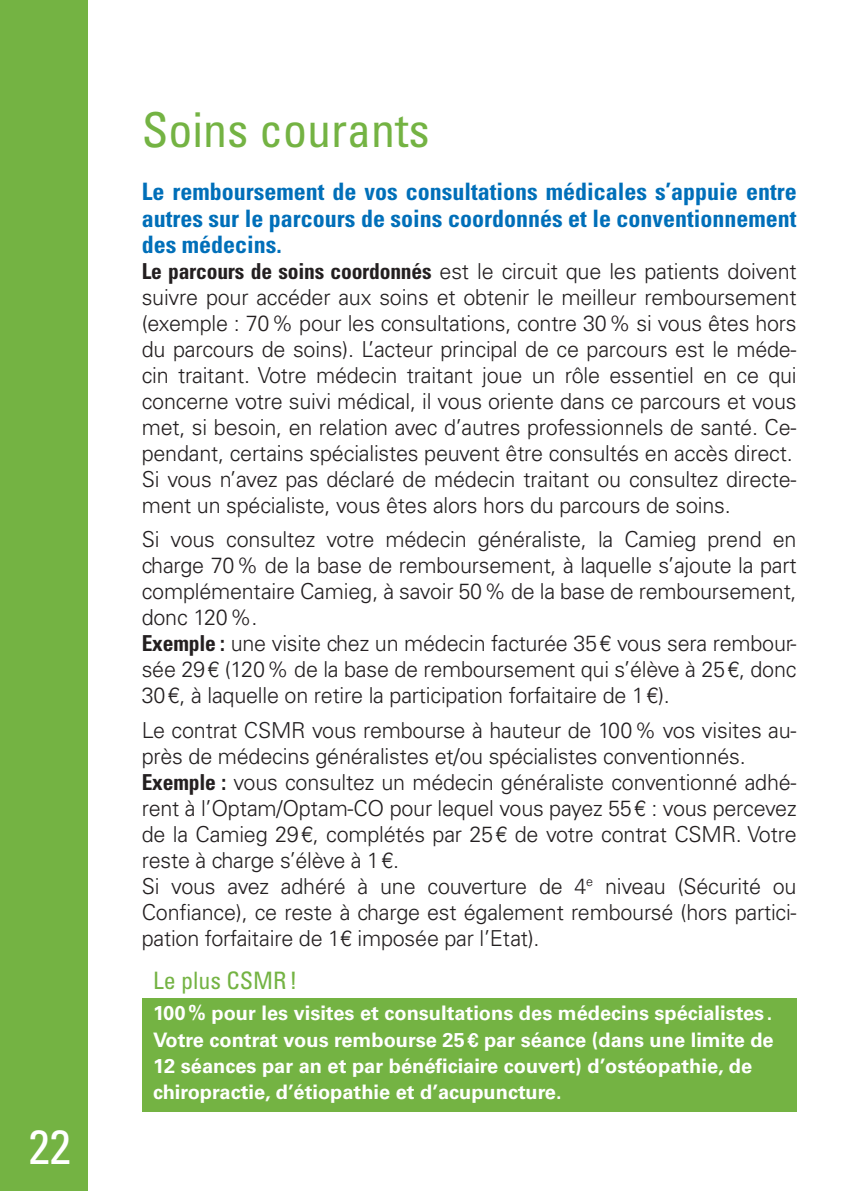
<style>
.page{position:relative;width:842px;height:1191px;background:#fff}
.page>*{position:absolute;margin:0;border:0;box-sizing:border-box;transform-origin:0 0}
.titre_paragraphe{font:condensed 48px "Univers LT Std";color:#74b343}
.t1{font:condensed 48px "Univers LT Std";color:#fff}
.chapo{font:700 condensed 24px/26px "Univers LT Std";color:#006fb9;text-align:justify}
.titre_encart{font:condensed 24px "Univers LT Std";color:#74b343}
.paragraphe_classique{font:300 22px/26px "Univers LT Std";letter-spacing:-.01em;color:#231f20;text-align:justify}
.paragraphe_classique-2{font:700 20px/26px "Univers LT Std";color:#fff}
.s1{font-weight:700;font-stretch:condensed}
</style>
<div class="page">
<div style="left:0;top:0;width:88px;height:1191px;background:#74b343"></div>
<div style="left:142px;top:998px;width:655px;height:113px;background:#74b343"></div>
<h1 class="t1" style="left:28px;top:1117px;width:44px">22</h1>
<p class="titre_paragraphe" style="left:142px;top:99px;width:289px">Soins courants</p>
<p class="chapo" style="left:142px;top:179px;width:656px">Le remboursement de vos consultations médicales s’appuie entre autres sur le parcours de soins coordonnés et le conventionnement des médecins.</p>
<p class="paragraphe_classique" style="left:142px;top:258px;width:656px"><span class="s1">Le parcours de soins coordonnés</span> est le circuit que les patients doivent suivre pour accéder aux soins et obtenir le meilleur remboursement (exemple : 70% pour les consultations, contre 30% si vous êtes hors du parcours de soins). L’acteur principal de ce parcours est le méde&shy;cin traitant. Votre médecin traitant joue un rôle essentiel en ce qui concerne votre suivi médical, il vous oriente dans ce parcours et vous met, si besoin, en relation avec d’autres professionnels de santé. Ce&shy;pendant, certains spécialistes peuvent être consultés en accès direct.</p>
<p class="paragraphe_classique" style="left:142px;top:466px;width:656px">Si vous n’avez pas déclaré de médecin traitant ou consultez directe&shy;ment un spécialiste, vous êtes alors hors du parcours de soins.</p>
<p class="paragraphe_classique" style="left:142px;top:526px;width:656px">Si vous consultez votre médecin généraliste, la Camieg prend en charge 70% de la base de remboursement, à laquelle s’ajoute la part complémentaire Camieg, à savoir 50% de la base de remboursement, donc 120%.</p>
<p class="paragraphe_classique" style="left:142px;top:630px;width:656px"><span class="s1">Exemple :</span> une visite chez un médecin facturée 35€ vous sera rembour&shy;sée 29€ (120% de la base de remboursement qui s’élève à 25€, donc 30€, à laquelle on retire la participation forfaitaire de 1€).</p>
<p class="paragraphe_classique" style="left:142px;top:717px;width:656px">Le contrat CSMR vous rembourse à hauteur de 100% vos visites au&shy;près de médecins généralistes et/ou spécialistes conventionnés.</p>
<p class="paragraphe_classique" style="left:142px;top:769px;width:656px"><span class="s1">Exemple :</span> vous consultez un médecin généraliste conventionné adhé&shy;rent à l’Optam/Optam-CO pour lequel vous payez 55€ : vous percevez de la Camieg 29€, complétés par 25€ de votre contrat CSMR. Votre reste à charge s’élève à 1€.</p>
<p class="paragraphe_classique" style="left:142px;top:873px;width:656px">Si vous avez adhéré à une couverture de 4<sup>e</sup> niveau (Sécurité ou Confiance), ce reste à charge est également remboursé (hors partici&shy;pation forfaitaire de 1€ imposée par l’Etat).</p>
<p class="titre_encart" style="left:153px;top:965px;width:146px">Le plus CSMR!</p>
<p class="paragraphe_classique-2" style="left:153px;top:1000px;width:621px">100% pour les visites et consultations des médecins spécialistes .</p>
<p class="paragraphe_classique-2" style="left:153px;top:1026px;width:622px">Votre contrat vous rembourse 25€ par séance (dans une limite de<br>12 séances par an et par bénéficiaire couvert) d’ostéopathie, de chiropractie, d’étiopathie et d’acupuncture.</p>
</div>
